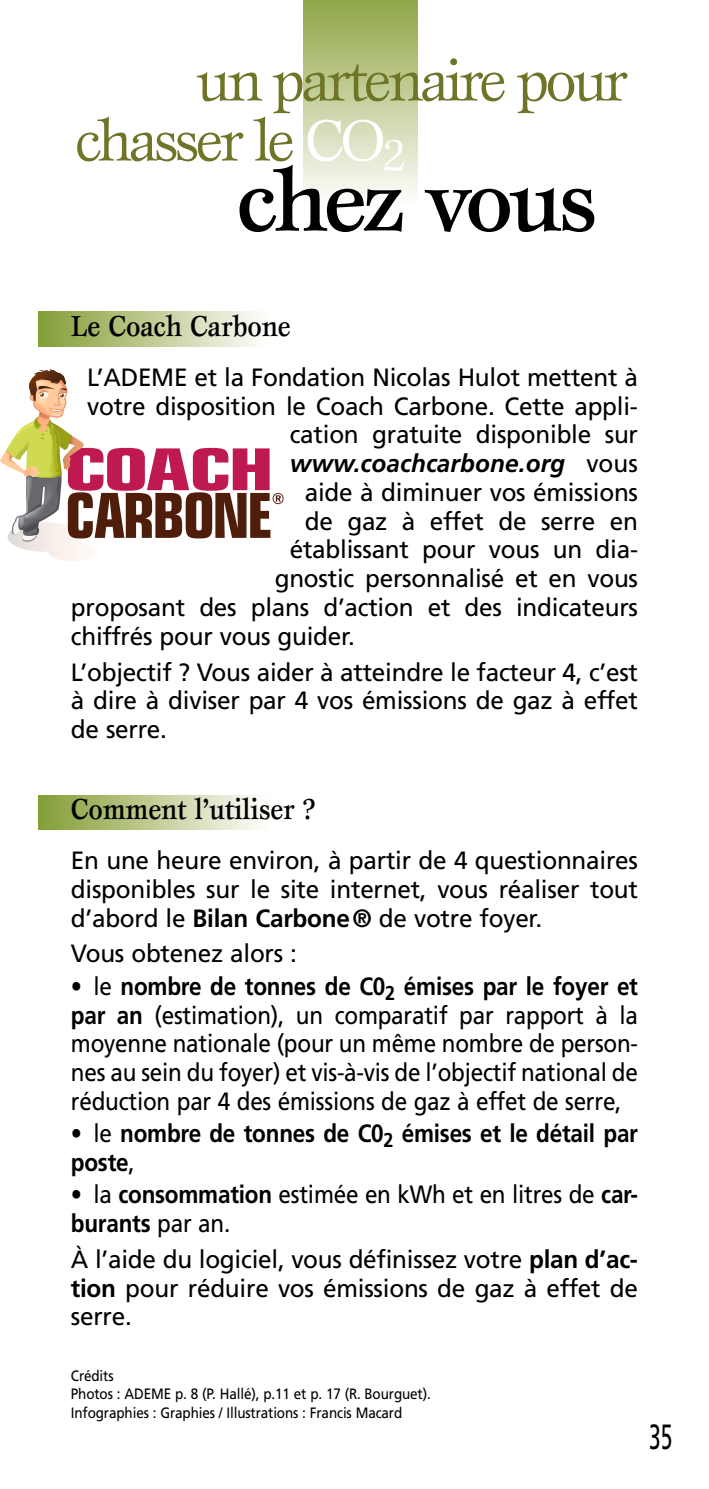
<style>
.page{position:relative;width:709px;height:1489px;background:#fff}
.page>*{position:absolute;margin:0;border:0;box-sizing:border-box;transform-origin:0 0}
.t1{font:500 90px "Esprit";letter-spacing:-.05em;color:#000}
.t2{font:60px/60px "Esprit";letter-spacing:-.06em;color:#6f7428}
.t3{font:35px "Frutiger";color:#000;scale:.6 1}
.t4{font:500 30px "Esprit";letter-spacing:-.01em;color:#000;scale:.9 1}
.t5{font:25px/28.8px "Frutiger";letter-spacing:-.01em;color:#000;text-align:justify}
.t6{font:25px/28.8px "Frutiger";letter-spacing:-.01em;color:#000;text-align:justify;scale:.9 1}
.t7{font:700 25px/28.8px "Frutiger";letter-spacing:-.01em;color:#000;scale:.9 1}
.t8{font:italic 700 25px "Frutiger";letter-spacing:.005em;color:#000}
.t9{font:15px/18.8px "Frutiger";letter-spacing:-.01em;color:#000;scale:.9 1}
.s1{color:#fff}
.s2{font-weight:400;font-style:normal}
.s3{font-weight:700}
.s4{font-weight:400}
</style>
<div class="page">
<div style="left:38px;top:312px;width:234px;height:34px;background:linear-gradient(to right,#839d34,#fffefe)"></div>
<div style="left:38px;top:795px;width:234px;height:34px;background:linear-gradient(to right,#839d34,#fffefe)"></div>
<svg style="left:0;top:369px;width:283px;height:192px"></svg>
<div style="left:303px;top:0;width:115px;height:209px;background:linear-gradient(to bottom,#90a645,#fff)"></div>
<h2 class="t2" style="left:75px;top:49px;width:555px;text-indent:122px">un partenaire pour chasser le <span class="s1">CO</span><sub>2</sub></h2>
<h1 class="t1" style="left:236px;top:145px;width:363px">chez vous</h1>
<p class="t4" style="left:71px;top:307px;width:246px">Le Coach Carbone</p>
<p class="t5" style="left:87px;top:362px;width:552px">L’ADEME et la Fondation Nicolas Hulot mettent à</p>
<p class="t5" style="left:87px;top:391px;width:552px">votre disposition le Coach Carbone. Cette appli-</p>
<p class="t5" style="left:290px;top:420px;width:350px">cation gratuite disponible sur</p>
<p class="t8" style="left:290px;top:448px;width:350px">www.coachcarbone.org <span class="s2">vous</span></p>
<p class="t5" style="left:305px;top:477px;width:335px">aide à diminuer vos émissions</p>
<p class="t5" style="left:305px;top:506px;width:335px">de gaz à effet de serre en</p>
<p class="t5" style="left:290px;top:535px;width:350px">établissant pour vous un dia-</p>
<p class="t5" style="left:275px;top:564px;width:365px">gnostic personnalisé et en vous</p>
<p class="t5" style="left:71px;top:592px;width:568px">proposant des plans d’action et des indicateurs</p>
<p class="t5" style="left:71px;top:621px;width:281px">chiffrés pour vous guider.</p>
<p class="t5" style="left:71px;top:657px;width:568px">L’objectif ? Vous aider à atteindre le facteur 4, c’est à dire à diviser par 4 vos émissions de gaz à effet de serre.</p>
<p class="t4" style="left:71px;top:790px;width:273px">Comment l’utiliser ?</p>
<p class="t5" style="left:71px;top:845px;width:568px">En une heure environ, à partir de 4 questionnaires disponibles sur le site internet, vous réaliser tout d’abord le <span class="s3">Bilan Carbone®</span> de votre foyer.</p>
<p class="t5" style="left:71px;top:939px;width:228px">Vous obtenez alors :</p>
<p class="t6" style="left:71px;top:971px;width:631px">• le <span class="s3">nombre de tonnes de C0</span><sub>2</sub> <span class="s3">émises par le foyer et par an</span> (estimation), un comparatif par rapport à la moyenne nationale (pour un même nombre de person&shy;nes au sein du foyer) et vis-à-vis de l’objectif national de réduction par 4 des émissions de gaz à effet de serre,</p>
<p class="t7" style="left:71px;top:1118px;width:631px"><span class="s4">• le</span> nombre de tonnes de C0<sub>2</sub> émises et le détail par poste<span class="s4">,</span></p>
<p class="t6" style="left:71px;top:1179px;width:631px">• la <span class="s3">consommation</span> estimée en kWh et en litres de <span class="s3">car&shy;burants</span> par an.</p>
<p class="t5" style="left:71px;top:1244px;width:568px">À l’aide du logiciel, vous définissez votre <span class="s3">plan d’ac&shy;tion</span> pour réduire vos émissions de gaz à effet de serre.</p>
<p class="t9" style="left:71px;top:1365px;width:399px">Crédits<br>Photos : ADEME p. 8 (P. Hallé), p. 11 et p. 17 (R. Bourguet).<br>Infographies : Graphies / Illustrations : Francis Macard</p>
<h3 class="t3" style="left:649px;top:1415px;width:40px">35</h3>
</div>
